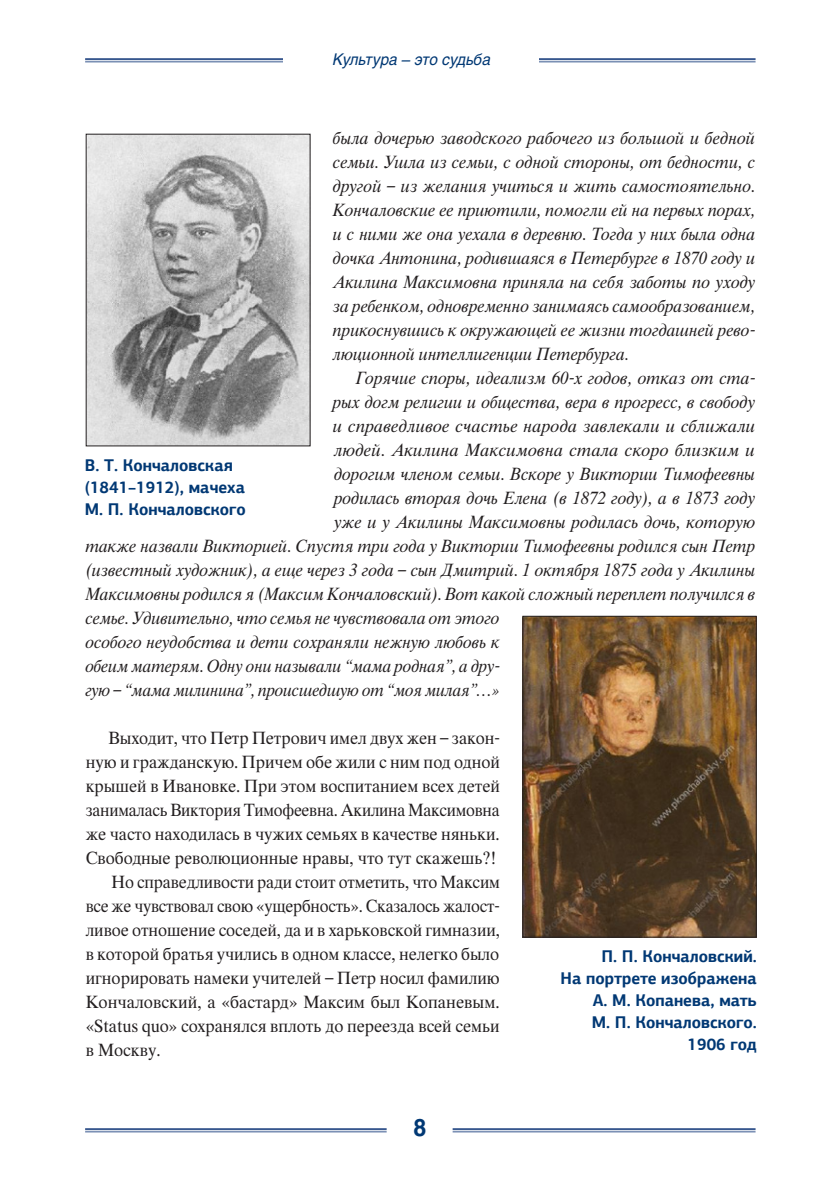
<style>
.page{position:relative;width:840px;height:1191px;background:#fff}
.page>*{position:absolute;margin:0;border:0;box-sizing:border-box;transform-origin:0 0}
.t1{font:700 24px "Helios C";color:#013874;scale:.95 1}
.Text_first{font:italic 17px/24px "Thames C";color:#231f20;text-align:justify;scale:.95 1}
.Text_first-2{font:italic 17px "Thames C";color:#231f20;scale:.94 1}
.Text_first-3{font:17px/24px "Thames C";color:#231f20;text-align:justify;scale:.93 1}
.Text_first-4{font:17px/24px "Thames C";color:#231f20;text-align:justify;scale:.95 1}
.Text_first-5{font:700 17px/22px "PF Agora Sans Pro";color:#013874;scale:.95 1}
.Text_first-6{font:italic 17px "Thames C";color:#231f20;scale:.93 1}
.Text_first-7{font:italic 17px "Thames C";color:#231f20}
.Text_first-8{font:italic 17px "Thames C";color:#231f20;scale:.92 1}
.t2{font:italic 16px "Helios C";color:#013874;scale:.95 1}
</style>
<div class="page">
<hr style="left:85px;top:58px;width:670px;height:2px;background:#37578e">
<hr style="left:85px;top:61px;width:670px;height:1px;background:#37578e">
<hr style="left:85px;top:1128px;width:670px;height:2px;background:#37578e">
<hr style="left:85px;top:1131px;width:670px;height:1px;background:#37578e">
<div style="left:386px;top:1114px;width:66px;height:36px;background:#fff"></div>
<div style="left:283px;top:39px;width:256px;height:46px;background:#fff"></div>
<img style="left:88px;top:136px;width:220px;height:308px">
<img style="left:524px;top:618px;width:230px;height:317px">
<div style="left:522px;top:616px;width:234px;height:321px;border:1px solid #231f20"></div>
<p class="t2" style="left:332px;top:50px;width:168px">Культура – это судьба</p>
<p class="Text_first" style="left:333px;top:126px;width:446px">была дочерью заводского рабочего из большой и бедной семьи. Ушла из семьи, с одной стороны, от бедности, с другой – из желания учиться и жить самостоятельно.<br>Кончаловские ее приютили, помогли ей на первых порах, и с ними же она уехала в деревню. Тогда у них была одна дочка Антонина, родившаяся в Петербурге в 1870 году и Акилина Максимовна приняла на себя заботы по уходу за ребенком, одновременно занимаясь самообразованием, прикоснувшись к окружающей ее жизни тогдашней рево&shy;люционной интеллигенции Петербурга.</p>
<p class="Text_first" style="left:356px;top:366px;width:421px">Горячие споры, идеализм 60-х годов, отказ от ста-</p>
<p class="Text_first-2" style="left:333px;top:392px;width:450px">рых догм религии и общества, вера в прогресс, в свободу</p>
<p class="Text_first-7" style="left:333px;top:416px;width:423px">и справедливое счастье народа завлекали и сближали</p>
<p class="Text_first-7" style="left:334px;top:440px;width:422px">людей. Акилина Максимовна стала скоро близким и</p>
<p class="Text_first-2" style="left:334px;top:464px;width:449px">дорогим членом семьи. Вскоре у Виктории Тимофеевны</p>
<p class="Text_first-2" style="left:334px;top:488px;width:449px">родилась вторая дочь Елена (в 1872 году), а в 1873 году</p>
<p class="Text_first" style="left:334px;top:510px;width:444px">уже и у Акилины Максимовны родилась дочь, которую</p>
<p class="Text_first-2" style="left:86px;top:536px;width:713px">также назвали Викторией. Спустя три года у Виктории Тимофеевны родился сын Петр</p>
<p class="Text_first-2" style="left:86px;top:560px;width:713px">(известный художник), а еще через 3 года – сын Дмитрий. 1 октября 1875 года у Акилины</p>
<p class="Text_first-2" style="left:86px;top:584px;width:713px">Максимовны родился я (Максим Кончаловский). Вот какой сложный переплет получился в</p>
<p class="Text_first-6" style="left:86px;top:608px;width:446px">семье. Удивительно, что семья не чувствовала от этого</p>
<p class="Text_first-2" style="left:86px;top:632px;width:442px">особого неудобства и дети сохраняли нежную любовь к</p>
<p class="Text_first-6" style="left:86px;top:656px;width:446px">обеим матерям. Одну они называли “мама родная”, а дру-</p>
<p class="Text_first-8" style="left:86px;top:680px;width:451px">гую – “мама милинина”, происшедшую от “моя милая”…»</p>
<p class="Text_first-4" style="left:86px;top:726px;width:437px;text-indent:23px">Выходит, что Петр Петрович имел двух жен – закон&shy;ную и гражданскую. Причем обе жили с ним под одной крышей в Ивановке. При этом воспитанием всех детей занималась Виктория Тимофеевна. Акилина Максимовна же часто находилась в чужих семьях в качестве няньки.<br>Свободные революционные нравы, что тут скажешь?!</p>
<p class="Text_first-3" style="left:86px;top:870px;width:446px;text-indent:26px">Но справедливости ради стоит отметить, что Максим все же чувствовал свою «ущербность». Сказалось жалост&shy;ливое отношение соседей, да и в харьковской гимназии, в которой братья учились в одном классе, нелегко было игнорировать намеки учителей – Петр носил фамилию Кончаловский, а «бастард» Максим был Копаневым. «Status quo» сохранялся вплоть до переезда всей семьи в Москву.</p>
<p class="Text_first-5" style="left:85px;top:453px;width:171px">В. Т. Кончаловская (1841–1912), мачеха<br>М. П. Кончаловского</p>
<p class="Text_first-5" style="left:560px;top:944px;width:208px;text-align:right">П. П. Кончаловский.<br>На портрете изображена<br>А. М. Копанева, мать<br>М. П. Кончаловского.<br>1906 год</p>
<h1 class="t1" style="left:413px;top:1113px;width:15px">8</h1>
</div>
